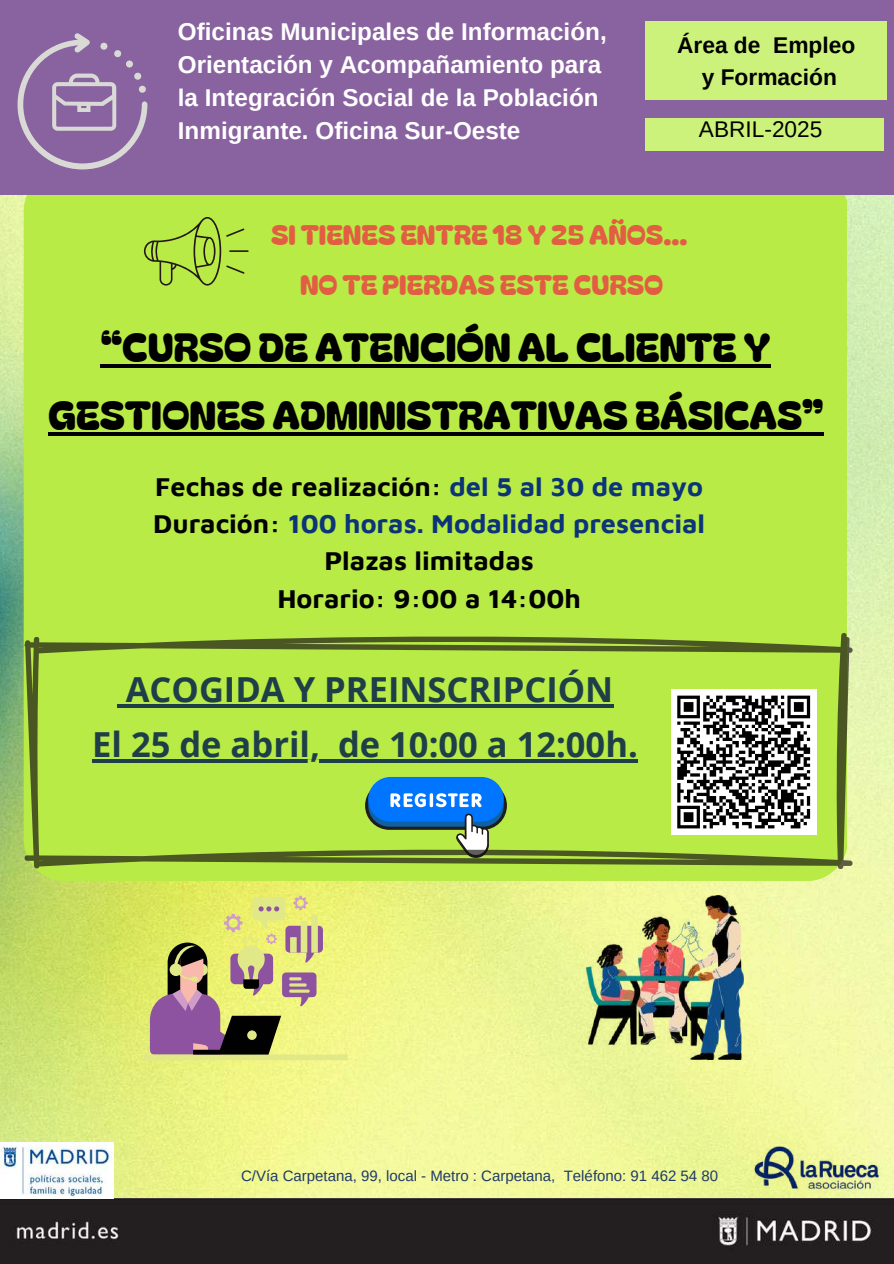
<style>
.page{position:relative;width:894px;height:1264px;background:#fff}
.page>*{position:absolute;margin:0;border:0;box-sizing:border-box;transform-origin:0 0}
.t1{font:39px/67.5px "Bagel Fat One";color:#000;text-align:center}
.t2{font:700 34.5px/55.2px "Open Sans";color:#1e3f48;text-align:center}
.t3{font:700 27px/37.2px "Maven Pro";color:#010101;text-align:center}
.t4{font:27px/50.7px "Bagel Fat One";color:#e25e42;text-align:center}
.t5{font:700 24.3px/33px "Arimo";color:#fff}
.t6{font:700 22.8px/31.5px "Arimo";color:#000;text-align:center}
.t7{font:22.65px "Arimo";color:#000}
.t8{font:15px "Arimo";color:#1f3a68}
.s1{color:#0c3479}
</style>
<div class="page">
<img style="left:0;top:194px;width:893px;height:1069px">
<div style="left:24px;top:194px;width:822px;height:687px;background:#b8eb46"></div>
<div style="left:0;top:1198px;width:892px;height:65px;background:#231f20"></div>
<img style="left:0;top:1142px;width:114px;height:56px">
<div style="left:0;top:0;width:893px;height:194px;background:#8962a0"></div>
<div style="left:645px;top:21px;width:241px;height:79px;background:#cdf27b"></div>
<div style="left:645px;top:118px;width:239px;height:33px;background:#cdf27b"></div>
<img style="left:586px;top:895px;width:157px;height:164px">
<svg style="left:144px;top:895px;width:203px;height:165px;background:#c3bb74"></svg>
<svg style="left:18px;top:33px;width:129px;height:136px"></svg>
<img style="left:741px;top:1130px;width:149px;height:74px">
<svg style="left:144px;top:217px;width:104px;height:68px;background:#a6d240"></svg>
<svg style="left:24px;top:632px;width:829px;height:238px;background:#a2cc52"></svg>
<hr style="left:101px;top:364px;width:669px;height:4px;background:#000">
<hr style="left:48px;top:432px;width:775px;height:3px;background:#000">
<p class="t5" style="left:178px;top:15px;width:430px">Oficinas Municipales de Información, Orientación y Acompañamiento para la Integración Social de la Población Inmigrante. Oficina Sur-Oeste</p>
<p class="t6" style="left:677px;top:30px;width:180px">Área de Empleo y Formación</p>
<p class="t7" style="left:698px;top:116px;width:125px">ABRIL-2025</p>
<p class="t4" style="left:271px;top:208px;width:418px">SI TIENES ENTRE 18 Y 25 AÑOS...<br>NO TE PIERDAS ESTE CURSO</p>
<h1 class="t1" style="left:48px;top:311px;width:776px">“CURSO DE ATENCIÓN AL CLIENTE Y<br>GESTIONES ADMINISTRATIVAS BÁSICAS”</h1>
<p class="t3" style="left:153px;top:467px;width:553px">Fechas de realización: <span class="s1">del 5 al 30 de mayo<br></span>Duración: <span class="s1">100 horas. Modalidad presencial<br></span>Plazas limitadas<br>Horario: 9:00 a 14:00h</p>
<h2 class="t2" style="left:92px;top:661px;width:547px">ACOGIDA Y PREINSCRIPCIÓN<br>El 25 de abril, de 10:00 a 12:00h.</h2>
<p class="t8" style="left:241px;top:1166px;width:478px">C/Vía Carpetana, 99, local - Metro : Carpetana, Teléfono: 91 462 54 80</p>
</div>
